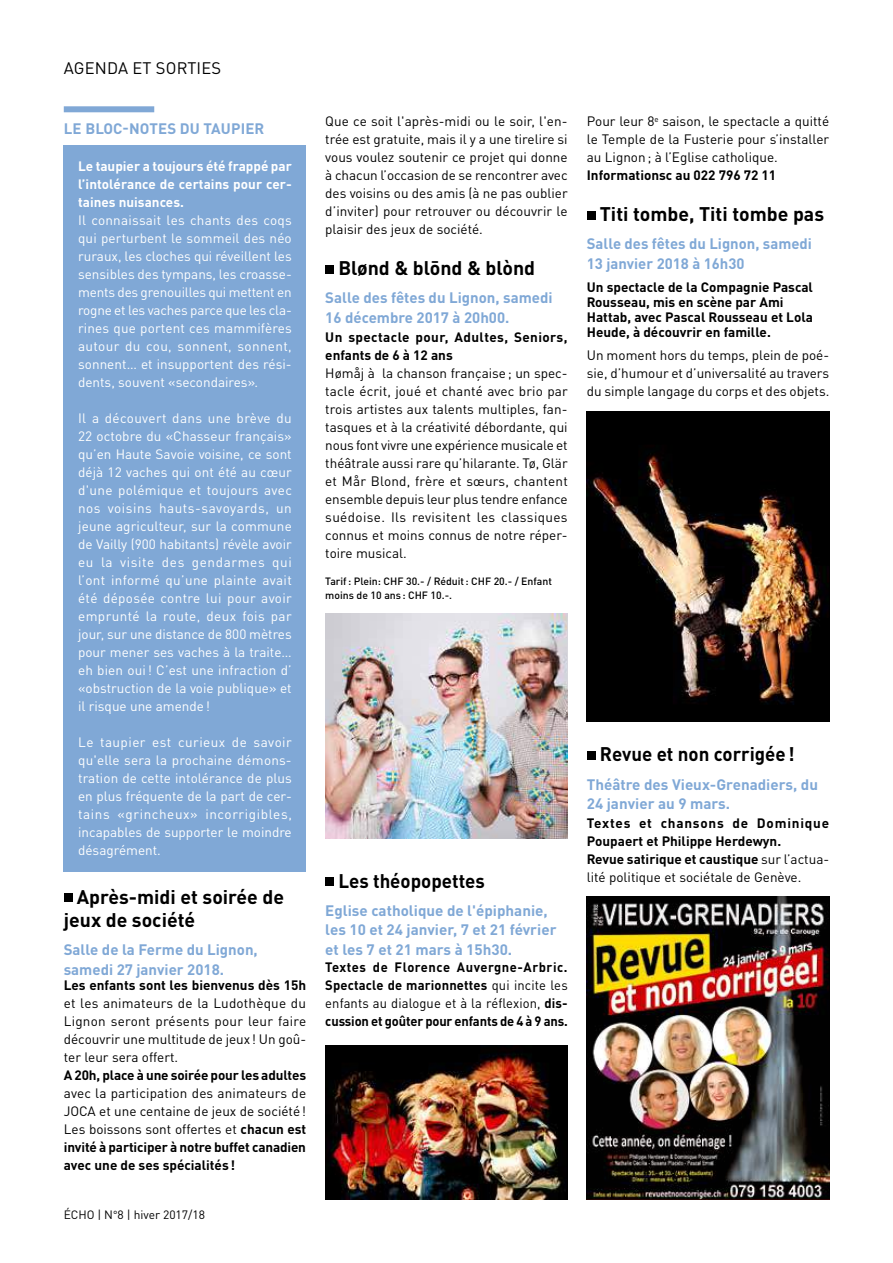
<style>
.page{position:relative;width:893px;height:1263px;background:#fff}
.page>*{position:absolute;margin:0;border:0;box-sizing:border-box;transform-origin:0 0}
.t1{font:700 19.5px/23.4px "DIN Pro";color:#000}
.t2{font:700 19.5px "DIN Pro";color:#000;scale:.96 1}
.t3{font:16.5px "DINOT";letter-spacing:.01em;color:#000}
.t4{font:700 15px/19.5px "DINOT";color:#80a8d6}
.t5{font:13.5px/18px "DINOT";color:#000;text-align:justify}
.t6{font:13.5px/18px "DINOT";color:#fff;text-align:justify}
.t7{font:700 13.5px/15px "DINOT";color:#000}
.t8{font:700 13.5px/18px "DINOT";color:#000;text-align:justify;scale:.96 1}
.t9{font:700 13.5px/18px "DINOT";color:#fff;text-align:justify}
.t10{font:700 13.5px/18px "DINOT";letter-spacing:.03em;color:#000}
.t11{font:12px "DINOT";color:#000}
.t12{font:500 10.5px/13.5px "DINOT";color:#000}
.s1{font-weight:700}
.s2{font-size:10.05px}
.s3{font-weight:400}
</style>
<div class="page">
<div style="left:325px;top:265px;width:9px;height:8px;background:#000"></div>
<div style="left:325px;top:877px;width:9px;height:8px;background:#000"></div>
<div style="left:64px;top:893px;width:8px;height:8px;background:#000"></div>
<div style="left:587px;top:211px;width:8px;height:8px;background:#000"></div>
<div style="left:587px;top:751px;width:8px;height:8px;background:#000"></div>
<div style="left:64px;top:145px;width:242px;height:727px;background:#80a8d6"></div>
<div style="left:64px;top:106px;width:90px;height:6px;background:#80a8d6"></div>
<img style="left:325px;top:613px;width:243px;height:225px">
<img style="left:587px;top:896px;width:242px;height:303px">
<img style="left:587px;top:411px;width:242px;height:311px">
<img style="left:325px;top:1045px;width:243px;height:154px">
<p class="t3" style="left:64px;top:58px;width:159px">AGENDA ET SORTIES</p>
<p class="t4" style="left:64px;top:119px;width:202px">LE BLOC-NOTES DU TAUPIER</p>
<p class="t9" style="left:78px;top:156px;width:215px">Le taupier a toujours été frappé par l’intolérance de certains pour cer&shy;taines nuisances.</p>
<p class="t6" style="left:78px;top:211px;width:215px">Il connaissait les chants des coqs qui perturbent le sommeil des néo ruraux, les cloches qui réveillent les sensibles des tympans, les croasse&shy;ments des grenouilles qui mettent en rogne et les vaches parce que les cla&shy;rines que portent ces mammifères autour du cou, sonnent, sonnent, sonnent… et insupportent des rési&shy;dents, souvent «secondaires».</p>
<p class="t6" style="left:78px;top:409px;width:215px">Il a découvert dans une brève du 22 octobre du «Chasseur français» qu’en Haute Savoie voisine, ce sont déjà 12 vaches qui ont été au cœur d'une polémique et toujours avec nos voisins hauts-savoyards, un jeune agriculteur, sur la commune de Vailly (900 habitants) révèle avoir eu la visite des gendarmes qui l’ont informé qu’une plainte avait été déposée contre lui pour avoir emprunté la route, deux fois par jour, sur une distance de 800 mètres pour mener ses vaches à la traite… eh bien oui! C’est une infraction d’ «obstruction de la voie publique» et il risque une amende!</p>
<p class="t6" style="left:78px;top:732px;width:215px">Le taupier est curieux de savoir qu'elle sera la prochaine démons&shy;tration de cette intolérance de plus en plus fréquente de la part de cer&shy;tains «grincheux» incorrigibles, incapables de supporter le moindre désagrément.</p>
<h1 class="t1" style="left:64px;top:884px;width:222px;text-indent:13px">Après-midi et soirée de jeux de société</h1>
<p class="t4" style="left:64px;top:939px;width:196px">Salle de la Ferme du Lignon, samedi 27 janvier 2018.</p>
<p class="t7" style="left:64px;top:977px;width:244px">Les enfants sont les bienvenus dès 15h</p>
<p class="t5" style="left:64px;top:994px;width:244px">et les animateurs de la Ludothèque du Lignon seront présents pour leur faire découvrir une multitude de jeux! Un goû&shy;ter leur sera offert.</p>
<p class="t7" style="left:64px;top:1067px;width:244px">A 20h, place à une soirée pour les adultes</p>
<p class="t5" style="left:64px;top:1084px;width:244px">avec la participation des animateurs de JOCA et une centaine de jeux de société!<br>Les boissons sont offertes et <span class="s1">chacun est invité à participer à notre buffet canadien avec une de ses spécialités!</span></p>
<p class="t11" style="left:64px;top:1207px;width:143px">ÉCHO | N<span class="s2">°</span>8 | hiver 2017/18</p>
<p class="t5" style="left:325px;top:112px;width:244px">Que ce soit l'après-midi ou le soir, l'en&shy;trée est gratuite, mais il y a une tirelire si vous voulez soutenir ce projet qui donne à chacun l’occasion de se rencontrer avec des voisins ou des amis (à ne pas oublier d’inviter) pour retrouver ou découvrir le plaisir des jeux de société.</p>
<h1 class="t1" style="left:338px;top:256px;width:198px">Blønd &amp; blōnd &amp; blònd</h1>
<p class="t4" style="left:325px;top:288px;width:229px">Salle des fêtes du Lignon, samedi<br>16 décembre 2017 à 20h00.</p>
<p class="t10" style="left:325px;top:328px;width:244px">Un spectacle pour, Adultes, Seniors, enfants de 6 à 12 ans</p>
<p class="t5" style="left:325px;top:364px;width:244px">Hømåj à la chanson française; un spec&shy;tacle écrit, joué et chanté avec brio par trois artistes aux talents multiples, fan&shy;tasques et à la créativité débordante, qui nous font vivre une expérience musicale et théâtrale aussi rare qu’hilarante. Tø, Glär et Mår Blond, frère et sœurs, chantent ensemble depuis leur plus tendre enfance suédoise. Ils revisitent les classiques connus et moins connus de notre réper&shy;toire musical.</p>
<p class="t12" style="left:325px;top:574px;width:228px">Tarif: Plein: CHF 30.- / Réduit: CHF 20.- / Enfant moins de 10 ans : CHF 10.-.</p>
<p class="t5" style="left:587px;top:112px;width:244px">Pour leur 8<sup>e</sup> saison, le spectacle a quitté le Temple de la Fusterie pour s’installer au Lignon; à l’Eglise catholique.</p>
<p class="t7" style="left:587px;top:167px;width:191px">Informationsc au 022 796 72 11</p>
<h1 class="t1" style="left:600px;top:202px;width:226px">Titi tombe, Titi tombe pas</h1>
<p class="t4" style="left:587px;top:234px;width:227px">Salle des fêtes du Lignon, samedi<br>13 janvier 2018 à 16h30</p>
<p class="t7" style="left:587px;top:280px;width:228px">Un spectacle de la Compagnie Pascal Rousseau, mis en scène par Ami Hattab, avec Pascal Rousseau et Lola Heude, à découvrir en famille.</p>
<p class="t5" style="left:587px;top:346px;width:244px">Un moment hors du temps, plein de poé&shy;sie, d’humour et d’universalité au travers du simple langage du corps et des objets.</p>
<h1 class="t2" style="left:338px;top:867px;width:154px">Les théopopettes</h1>
<p class="t4" style="left:325px;top:900px;width:233px">Eglise catholique de l'épiphanie, les 10 et 24 janvier, 7 et 21 février et les 7 et 21 mars à 15h30.</p>
<p class="t8" style="left:325px;top:958px;width:254px">Textes de Florence Auvergne-Arbric.<br>Spectacle de marionnettes <span class="s3">qui incite les enfants au dialogue et à la réflexion,</span> dis&shy;cussion et goûter pour enfants de 4 à 9 ans.</p>
<h1 class="t2" style="left:600px;top:741px;width:204px">Revue et non corrigée!</h1>
<p class="t4" style="left:587px;top:774px;width:233px">Théâtre des Vieux-Grenadiers, du<br>24 janvier au 9 mars.</p>
<p class="t7" style="left:587px;top:814px;width:244px;line-height:18px">Textes et chansons de Dominique Poupaert et Philippe Herdewyn.<br>Revue satirique et caustique <span class="s3">sur l’actua&shy;lité politique et sociétale de Genève.</span></p>
</div>
